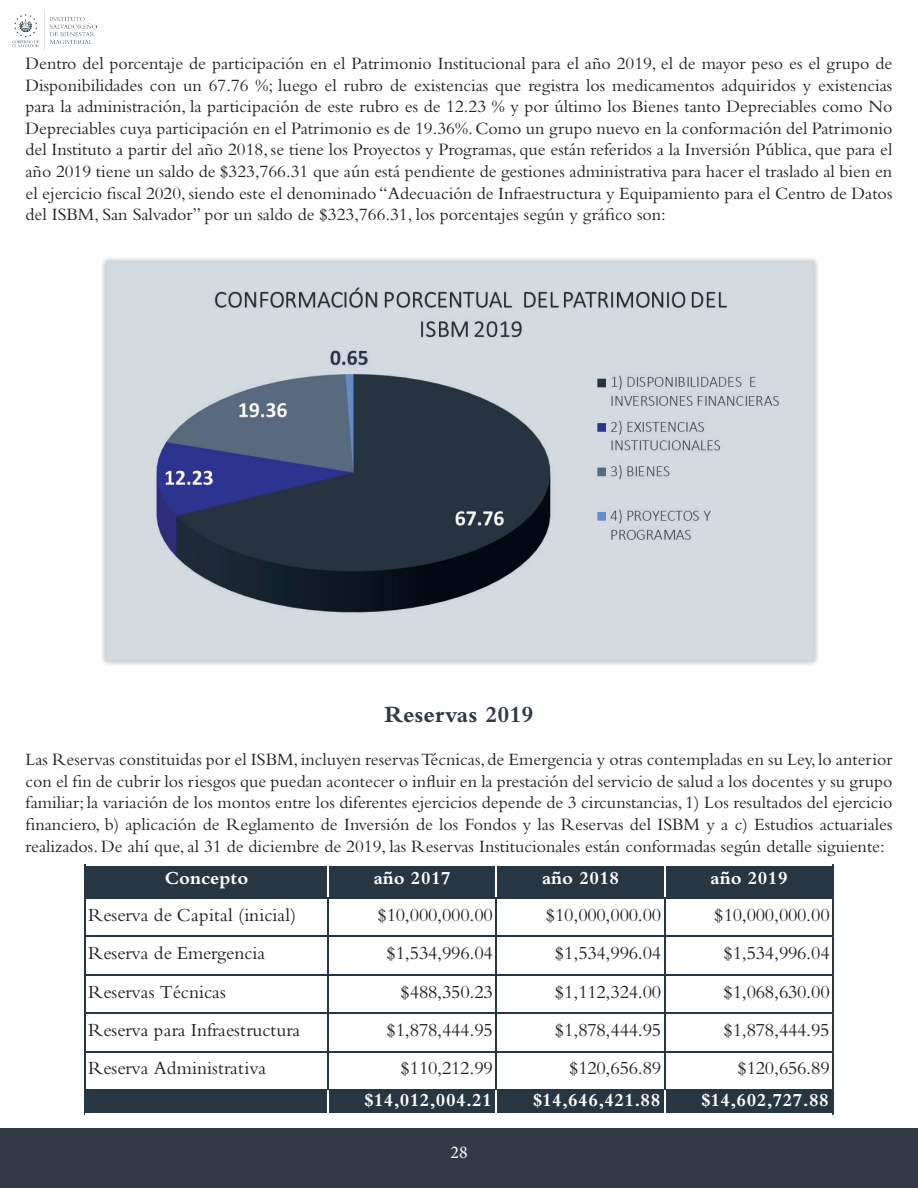
<style>
.page{position:relative;width:918px;height:1188px;background:#fff}
.page>*{position:absolute;margin:0;border:0;box-sizing:border-box;transform-origin:0 0}
.t1{font:700 24px "Bembo Std";color:#313944}
.t2{font:19.2px "Bembo Std";letter-spacing:-.015em;color:#231f20}
.t3{font:700 19.2px "Bembo Std";letter-spacing:.025em;color:#fff}
.t4{font:700 19.2px "Bembo Std";letter-spacing:.005em;color:#fff}
.t5{font:18px/21.6px "Bembo Std";color:#231f20;text-align:justify}
.t6{font:18px "Minion Pro";color:#fff}
</style>
<div class="page">
<div style="left:0;top:1128px;width:917px;height:60px;background:#313944"></div>
<hr style="left:917px;top:1128px;width:1px;height:60px;background:#313944">
<img style="left:13px;top:11px;width:83px;height:38px">
<div style="left:85px;top:865px;width:749px;height:33px;background:#273643"></div>
<div style="left:85px;top:1090px;width:749px;height:25px;background:#273643"></div>
<hr style="left:327px;top:865px;width:1px;height:32px;background:#fff">
<hr style="left:496px;top:865px;width:1px;height:32px;background:#fff">
<hr style="left:664px;top:865px;width:1px;height:32px;background:#fff">
<hr style="left:85px;top:936px;width:749px;height:1px;background:#273643">
<hr style="left:85px;top:974px;width:749px;height:1px;background:#273643">
<hr style="left:85px;top:1013px;width:749px;height:1px;background:#273643">
<hr style="left:85px;top:1051px;width:749px;height:1px;background:#273643">
<hr style="left:327px;top:898px;width:1px;height:193px;background:#273643">
<hr style="left:496px;top:898px;width:1px;height:193px;background:#273643">
<hr style="left:664px;top:898px;width:1px;height:193px;background:#273643">
<hr style="left:84px;top:864px;width:1px;height:251px;background:#273643">
<hr style="left:85px;top:1114px;width:748px;height:1px;background:#fff">
<hr style="left:833px;top:864px;width:1px;height:251px;background:#273643">
<svg style="left:327px;top:1091px;width:2px;height:23px"></svg>
<svg style="left:496px;top:1091px;width:1px;height:23px"></svg>
<svg style="left:664px;top:1091px;width:2px;height:23px"></svg>
<img style="left:102px;top:258px;width:716px;height:407px">
<p class="t5" style="left:26px;top:52px;width:868px">Dentro del porcentaje de participación en el Patrimonio Institucional para el año 2019, el de mayor peso es el grupo de Disponibilidades con un 67.76 %; luego el rubro de existencias que registra los medicamentos adquiridos y existencias para la administración, la participación de este rubro es de 12.23 % y por último los Bienes tanto Depreciables como No Depreciables cuya participación en el Patrimonio es de 19.36%. Como un grupo nuevo en la conformación del Patrimonio del Instituto a partir del año 2018, se tiene los Proyectos y Programas, que están referidos a la Inversión Pública, que para el año 2019 tiene un saldo de $323,766.31 que aún está pendiente de gestiones administrativa para hacer el traslado al bien en el ejercicio fiscal 2020, siendo este el denominado “Adecuación de Infraestructura y Equipamiento para el Centro de Datos del ISBM, San Salvador” por un saldo de $323,766.31, los porcentajes según y gráfico son:</p>
<h1 class="t1" style="left:385px;top:701px;width:150px">Reservas 2019</h1>
<p class="t5" style="left:26px;top:748px;width:869px">Las Reservas constituidas por el ISBM, incluyen reservas Técnicas, de Emergencia y otras contempladas en su Ley, lo anterior con el fin de cubrir los riesgos que puedan acontecer o influir en la prestación del servicio de salud a los docentes y su grupo familiar; la variación de los montos entre los diferentes ejercicios depende de 3 circunstancias, 1) Los resultados del ejercicio financiero, b) aplicación de Reglamento de Inversión de los Fondos y las Reservas del ISBM y a c) Estudios actuariales realizados. De ahí que, al 31 de diciembre de 2019, las Reservas Institucionales están conformadas según detalle siguiente:</p>
<p class="t4" style="left:165px;top:868px;width:85px">Concepto</p>
<p class="t3" style="left:374px;top:868px;width:78px">año 2017</p>
<p class="t3" style="left:542px;top:868px;width:78px">año 2018</p>
<p class="t3" style="left:711px;top:868px;width:78px">año 2019</p>
<p class="t2" style="left:88px;top:904px;width:210px">Reserva de Capital (inicial)</p>
<p class="t2" style="left:378px;top:904px;width:117px">$10,000,000.00</p>
<p class="t2" style="left:546px;top:904px;width:117px">$10,000,000.00</p>
<p class="t2" style="left:715px;top:904px;width:117px">$10,000,000.00</p>
<p class="t2" style="left:88px;top:942px;width:178px">Reserva de Emergencia</p>
<p class="t2" style="left:387px;top:942px;width:108px">$1,534,996.04</p>
<p class="t2" style="left:555px;top:942px;width:108px">$1,534,996.04</p>
<p class="t2" style="left:724px;top:942px;width:108px">$1,534,996.04</p>
<p class="t2" style="left:88px;top:980px;width:139px">Reservas Técnicas</p>
<p class="t2" style="left:401px;top:980px;width:93px">$488,350.23</p>
<p class="t2" style="left:555px;top:980px;width:108px">$1,112,324.00</p>
<p class="t2" style="left:724px;top:980px;width:108px">$1,068,630.00</p>
<p class="t2" style="left:88px;top:1019px;width:213px">Reserva para Infraestructura</p>
<p class="t2" style="left:387px;top:1019px;width:108px">$1,878,444.95</p>
<p class="t2" style="left:555px;top:1019px;width:108px">$1,878,444.95</p>
<p class="t2" style="left:724px;top:1019px;width:108px">$1,878,444.95</p>
<p class="t2" style="left:88px;top:1057px;width:179px">Reserva Administrativa</p>
<p class="t2" style="left:401px;top:1057px;width:93px">$110,212.99</p>
<p class="t2" style="left:569px;top:1057px;width:93px">$120,656.89</p>
<p class="t2" style="left:738px;top:1057px;width:93px">$120,656.89</p>
<p class="t3" style="left:365px;top:1089px;width:129px">$14,012,004.21</p>
<p class="t3" style="left:533px;top:1089px;width:129px">$14,646,421.88</p>
<p class="t3" style="left:701px;top:1089px;width:129px">$14,602,727.88</p>
<p class="t6" style="left:450px;top:1140px;width:19px">28</p>
</div>
